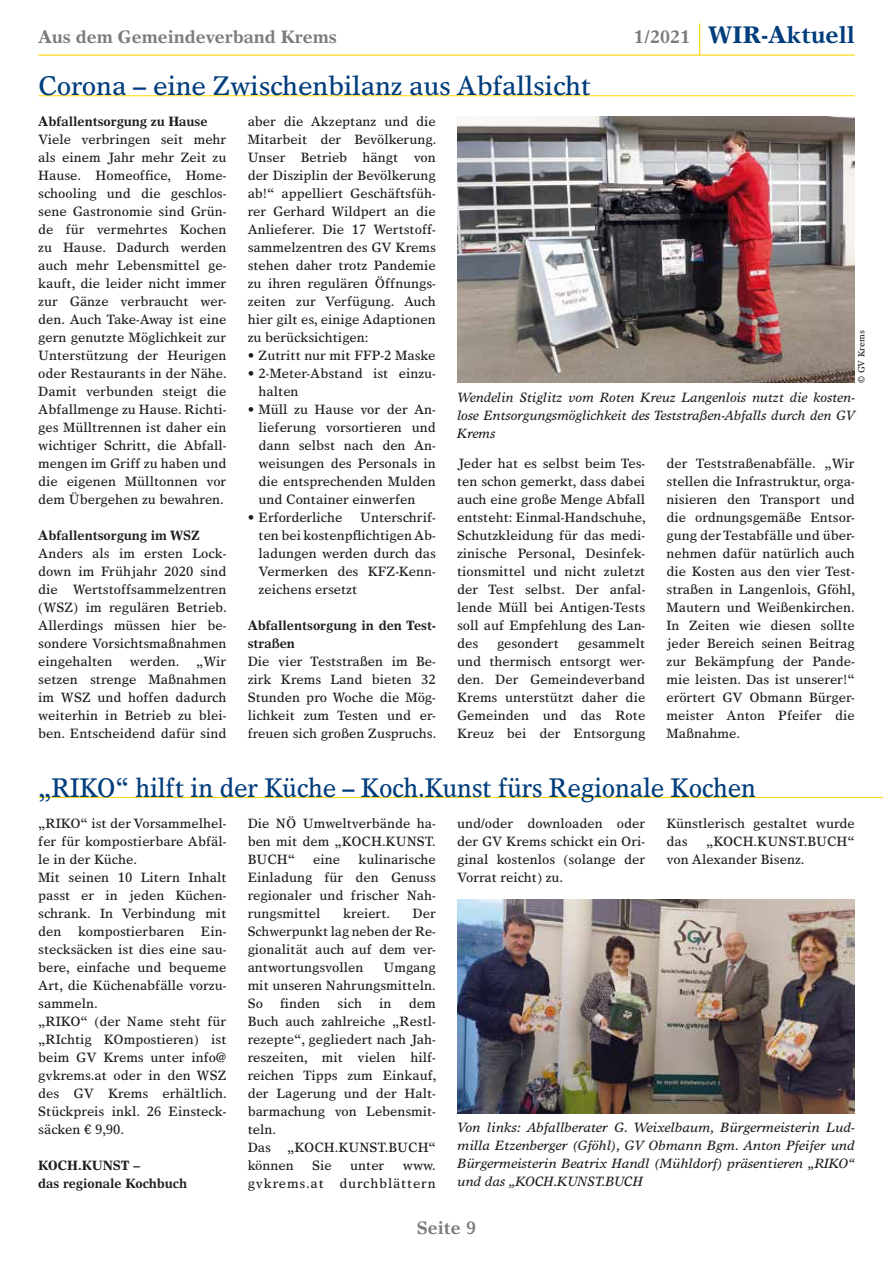
<style>
.page{position:relative;width:893px;height:1263px;background:#fff}
.page>*{position:absolute;margin:0;border:0;box-sizing:border-box;transform-origin:0 0}
.t1{font:27px "Times Europa LT Std";letter-spacing:-.01em;color:#003d7c;scale:.9 1}
.t2{font:27px "Times Europa LT Std";letter-spacing:-.01em;color:#003d7c}
.t3{font:700 24px "Times Europa LT Std";color:#003d7c}
.t4{font:700 18px "Times Europa LT Std";color:#7c7b7b}
.t5{font:13.5px/18px "Times Europa LT Std";color:#1d1d1b;text-align:justify}
.t6{font:italic 13.5px/18px "Times Europa LT Std";color:#1d1d1b;text-align:justify}
.t7{font:700 13.5px/18px "Times Europa LT Std";color:#1d1d1b}
.t8{font:13.5px/18px "Times Europa LT Std";letter-spacing:.065em;color:#1d1d1b;text-align:right}
.t9{font:9px "Times Europa LT Std";color:#1d1d1b}
.s1{font-size:18px;color:#7c7b7b}
</style>
<div class="page">
<hr style="left:38px;top:55px;width:817px;height:1px;background:#ffd500">
<hr style="left:699px;top:23px;width:1px;height:33px;background:#ffd500">
<hr style="left:38px;top:95px;width:817px;height:1px;background:#ffd500">
<img style="left:457px;top:116px;width:398px;height:267px">
<hr style="left:38px;top:797px;width:845px;height:1px;background:#ffd500">
<img style="left:457px;top:899px;width:398px;height:214px">
<h3 class="t4" style="left:38px;top:26px;width:300px">Aus dem Gemeindeverband Krems</h3>
<h1 class="t2" style="left:38px;top:70px;width:554px">Corona – eine Zwischenbilanz aus Abfallsicht</h1>
<h2 class="t3" style="left:634px;top:20px;width:222px"><span class="s1">1/2021</span> WIR-Aktuell</h2>
<p class="t7" style="left:38px;top:112px;width:171px">Abfallentsorgung zu Hause</p>
<p class="t5" style="left:38px;top:130px;width:190px">Viele verbringen seit mehr als einem Jahr mehr Zeit zu Hause. Homeoffice, Home&shy;schooling und die geschlos&shy;sene Gastronomie sind Grün&shy;de für vermehrtes Kochen zu Hause. Dadurch werden auch mehr Lebensmittel ge&shy;kauft, die leider nicht immer zur Gänze verbraucht wer&shy;den. Auch Take-Away ist eine gern genutzte Möglichkeit zur Unterstützung der Heurigen oder Restaurants in der Nähe.<br>Damit verbunden steigt die Abfallmenge zu Hause. Richti&shy;ges Mülltrennen ist daher ein wichtiger Schritt, die Abfall&shy;mengen im Griff zu haben und die eigenen Mülltonnen vor dem Übergehen zu bewahren.</p>
<p class="t7" style="left:38px;top:526px;width:163px">Abfallentsorgung im WSZ</p>
<p class="t5" style="left:38px;top:544px;width:190px">Anders als im ersten Lock&shy;down im Frühjahr 2020 sind die Wertstoffsammelzentren (WSZ) im regulären Betrieb.<br>Allerdings müssen hier be&shy;sondere Vorsichtsmaßnahmen eingehalten</p>
<p class="t5" style="left:38px;top:652px;width:190px;text-indent:158px">„Wir setzen strenge Maßnahmen im WSZ und hoffen dadurch weiterhin in Betrieb zu blei&shy;ben. Entscheidend dafür sind</p>
<p class="t5" style="left:130px;top:652px;width:51px">werden.</p>
<p class="t5" style="left:248px;top:112px;width:190px">aber die Akzeptanz und die Mitarbeit der Bevölkerung.<br>Unser Betrieb hängt von der Disziplin der Bevölkerung ab!“ appelliert Geschäftsfüh&shy;rer Gerhard Wildpert an die Anlieferer. Die 17 Wertstoff&shy;sammelzentren des GV Krems stehen daher trotz Pandemie zu ihren regulären Öffnungs&shy;zeiten zur Verfügung. Auch hier gilt es, einige Adaptionen zu berücksichtigen:</p>
<p class="t5" style="left:248px;top:346px;width:189px">• Zutritt nur mit FFP-2 Maske</p>
<p class="t5" style="left:259px;top:364px;width:179px;text-indent:-11px">• 2-Meter-Abstand ist einzu&shy;halten</p>
<p class="t5" style="left:259px;top:400px;width:179px;text-indent:-11px">• Müll zu Hause vor der An&shy;lieferung vorsortieren und dann selbst nach den An&shy;weisungen des Personals in die entsprechenden Mulden und Container einwerfen</p>
<p class="t5" style="left:248px;top:508px;width:96px">• Erforderliche</p>
<p class="t5" style="left:259px;top:508px;width:179px;text-indent:102px">Unterschrif&shy;ten bei kostenpflichtigen Ab&shy;ladungen werden durch das Vermerken des KFZ-Kenn&shy;zeichens ersetzt</p>
<p class="t7" style="left:248px;top:616px;width:190px">Abfallentsorgung in den Test&shy;straßen</p>
<p class="t5" style="left:248px;top:652px;width:190px">Die vier Teststraßen im Be&shy;zirk Krems Land bieten 32<br>Stunden pro Woche die Mög&shy;lichkeit zum Testen und er&shy;freuen sich großen Zuspruchs.</p>
<p class="t9" style="left:856px;top:383px;width:54px;rotate:-90deg">© GV Krems</p>
<p class="t6" style="left:457px;top:388px;width:399px">Wendelin Stiglitz vom Roten Kreuz Langenlois nutzt die kosten&shy;lose Entsorgungsmöglichkeit des Teststraßen-Abfalls durch den GV Krems</p>
<p class="t5" style="left:457px;top:454px;width:190px">Jeder hat es selbst beim Tes&shy;ten schon gemerkt, dass dabei auch eine große Menge Abfall entsteht: Einmal-Handschuhe, Schutzkleidung für das medi&shy;zinische Personal, Desinfek&shy;tionsmittel und nicht zuletzt der Test selbst. Der anfal&shy;lende Müll bei Antigen-Tests soll auf Empfehlung des Lan&shy;des</p>
<p class="t5" style="left:457px;top:634px;width:190px;text-indent:121px">gesammelt und thermisch entsorgt wer&shy;den. Der Gemeindeverband Krems unterstützt daher die Gemeinden und das Rote Kreuz bei der Entsorgung</p>
<p class="t5" style="left:497px;top:634px;width:63px">gesondert</p>
<p class="t5" style="left:666px;top:454px;width:190px">der Teststraßenabfälle. „Wir stellen die Infrastruktur, orga&shy;nisieren den Transport und die ordnungsgemäße Entsor&shy;gung der Testabfälle und über&shy;nehmen dafür natürlich auch die Kosten aus den vier Test&shy;straßen in Langenlois, Gföhl, Mautern und Weißenkirchen.<br>In Zeiten wie diesen sollte jeder Bereich seinen Beitrag zur Bekämpfung der Pande&shy;mie leisten. Das ist unserer!“ erörtert GV Obmann Bürger&shy;meister Anton Pfeifer die Maßnahme.</p>
<h1 class="t1" style="left:38px;top:771px;width:799px">„RIKO“ hilft in der Küche – Koch.Kunst fürs Regionale Kochen</h1>
<p class="t5" style="left:38px;top:814px;width:190px;text-align:left">„RIKO“ ist der Vorsammelhel&shy;fer für kompostierbare Abfäl&shy;le in der Küche.<br>Mit seinen 10 Litern Inhalt passt er in jeden Küchen&shy;schrank. In Verbindung mit den kompostierbaren Ein&shy;stecksäcken ist dies eine sau&shy;bere, einfache und bequeme<br>Art, die Küchenabfälle vorzu&shy;sammeln.<br>„RIKO“ (der Name steht für „RIchtig KOmpostieren) ist beim GV Krems unter info@ gvkrems.at oder in den WSZ des GV Krems erhältlich.<br>Stückpreis inkl. 26 Einsteck&shy;säcken € 9,90.</p>
<p class="t7" style="left:38px;top:1156px;width:150px">KOCH.KUNST –<br>das regionale Kochbuch</p>
<p class="t5" style="left:248px;top:814px;width:190px">Die NÖ Umweltverbände ha&shy;ben mit dem „KOCH.KUNST.<br>BUCH“</p>
<p class="t5" style="left:248px;top:850px;width:190px;text-indent:111px">kulinarische Einladung für den Genuss regionaler und frischer Nah&shy;rungsmittel</p>
<p class="t5" style="left:313px;top:850px;width:28px">eine</p>
<p class="t5" style="left:343px;top:904px;width:48px">kreiert.</p>
<p class="t5" style="left:248px;top:904px;width:190px;text-indent:165px">Der Schwerpunkt lag neben der Re&shy;gionalität auch auf dem ver&shy;antwortungsvollen</p>
<p class="t5" style="left:248px;top:958px;width:190px;text-indent:136px">Umgang mit unseren Nahrungsmitteln.<br>So</p>
<p class="t5" style="left:248px;top:994px;width:190px;text-align:left;text-indent:161px">dem<br>Buch auch zahlreiche „Restl&shy;rezepte“, gegliedert nach Jah&shy;reszeiten, mit vielen hilf&shy;reichen Tipps zum Einkauf, der Lagerung und der Halt&shy;barmachung von Lebensmit&shy;teln.<br>Das „KOCH.KUNST.BUCH“ können</p>
<p class="t5" style="left:280px;top:994px;width:42px">finden</p>
<p class="t5" style="left:338px;top:994px;width:26px">sich</p>
<p class="t5" style="left:379px;top:994px;width:14px">in</p>
<p class="t5" style="left:312px;top:1156px;width:21px">Sie</p>
<p class="t5" style="left:350px;top:1156px;width:36px">unter</p>
<p class="t8" style="left:248px;top:1156px;width:190px">www.<br>gvkrems.at durchblättern</p>
<p class="t5" style="left:457px;top:814px;width:190px">und/oder downloaden oder der GV Krems schickt ein Ori&shy;ginal kostenlos (solange der Vorrat reicht) zu.</p>
<p class="t5" style="left:667px;top:814px;width:190px">Künstlerisch gestaltet wurde das</p>
<p class="t5" style="left:667px;top:832px;width:190px;text-indent:40px">„KOCH.KUNST.BUCH“ von Alexander Bisenz.</p>
<p class="t6" style="left:457px;top:1119px;width:399px">Von links: Abfallberater G. Weixelbaum, Bürgermeisterin Lud&shy;milla Etzenberger (Gföhl), GV Obmann Bgm. Anton Pfeifer und Bürgermeisterin Beatrix Handl (Mühldorf) präsentieren „RIKO“ und das „KOCH.KUNST.BUCH</p>
<h3 class="t4" style="left:417px;top:1216px;width:61px">Seite 9</h3>
</div>
